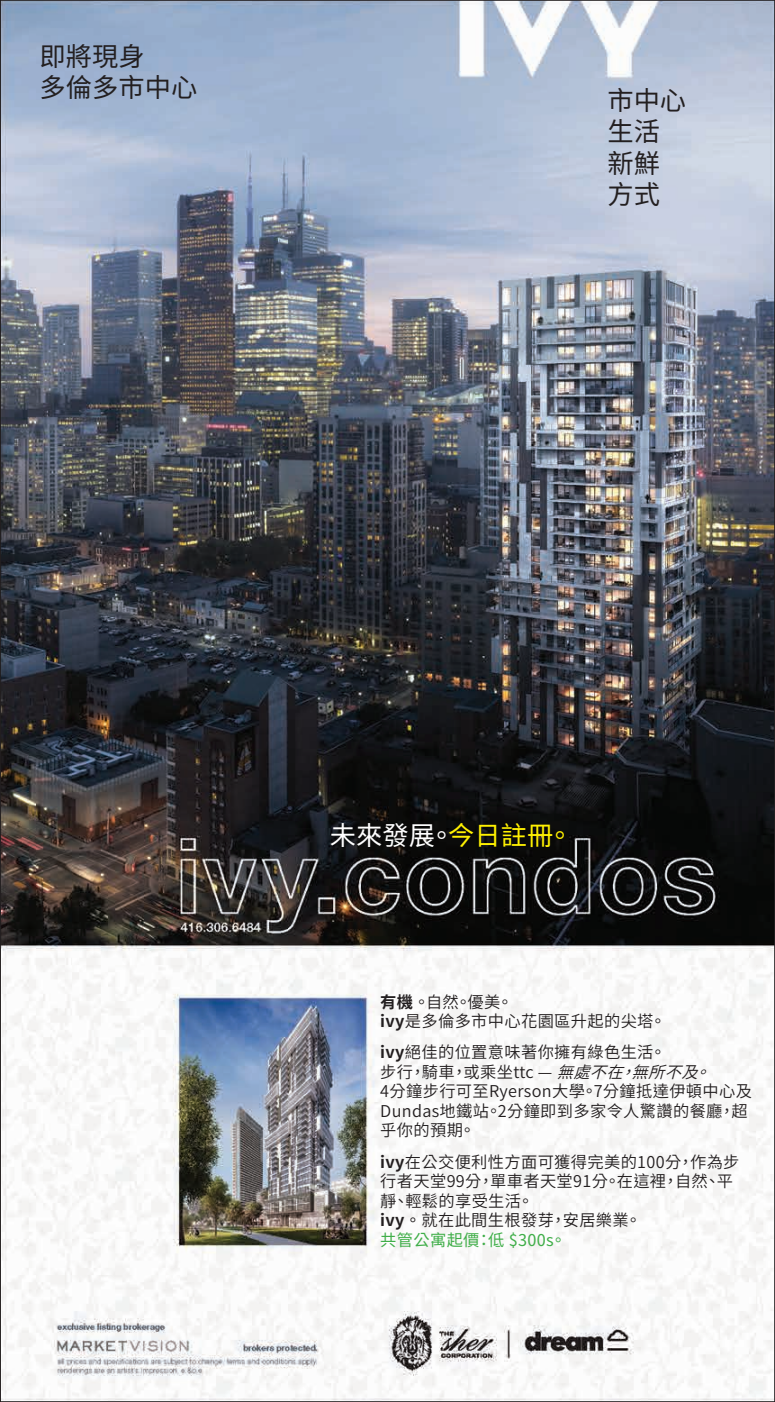
<style>
.page{position:relative;width:775px;height:1402px;background:#fff}
.page>*{position:absolute;margin:0;border:0;box-sizing:border-box;transform-origin:0 0}
.t1{font:26.25px/31.5px "Noto Sans CJ Ktc";color:#231f20}
.t2{font:26.25px "Noto Sans CJ Ktc";color:#fff}
.t3{font:600 16.25px/19.5px "Noto Sans CJ Ktc";letter-spacing:.02em;color:#231f20}
.s1{color:#fff101}
.s2{font-weight:700}
.s3{font-style:italic}
.s4{font-weight:400}
.s5{font-weight:400;color:#40ae49}
</style>
<div class="page">
<img style="left:2px;top:2px;width:770px;height:1397px">
<h1 class="t1" style="left:40px;top:41px;width:159px">即將現身<br>多倫多市中心</h1>
<h1 class="t1" style="left:607px;top:85px;width:80px">市中心生活新鮮方式</h1>
<h1 class="t2" style="left:329px;top:820px;width:244px">未來發展。<span class="s1">今日註冊。</span></h1>
<p class="t3" style="left:380px;top:992px;width:287px"><span class="s2">有機</span>。自然。優美。<br><span class="s2">ivy</span>是多倫多市中心花園區升起的尖塔。</p>
<p class="t3" style="left:380px;top:1042px;width:373px"><span class="s2">ivy</span>絕佳的位置意味著你擁有綠色生活。<br>步行，騎車，或乘坐 ttc — <span class="s3">無處不在，無所不及。<br></span>4分鐘步行可至Ryerson大學。7分鐘抵達伊頓中心及<br>Dundas地鐵站。2分鐘即到多家令人驚讚的餐廳，超乎你的預期。</p>
<p class="t3" style="left:380px;top:1152px;width:360px"><span class="s2">ivy</span>在公交便利性方面可獲得完美的100分，作為步行者天堂99分，單車者天堂91分。在這裡，自然、平靜、輕鬆的享受生活。<br><span class="s2">ivy</span><span class="s4">。</span>就在此間生根發芽，安居樂業。<br><span class="s5">共管公寓起價：低 $300s。</span></p>
</div>
